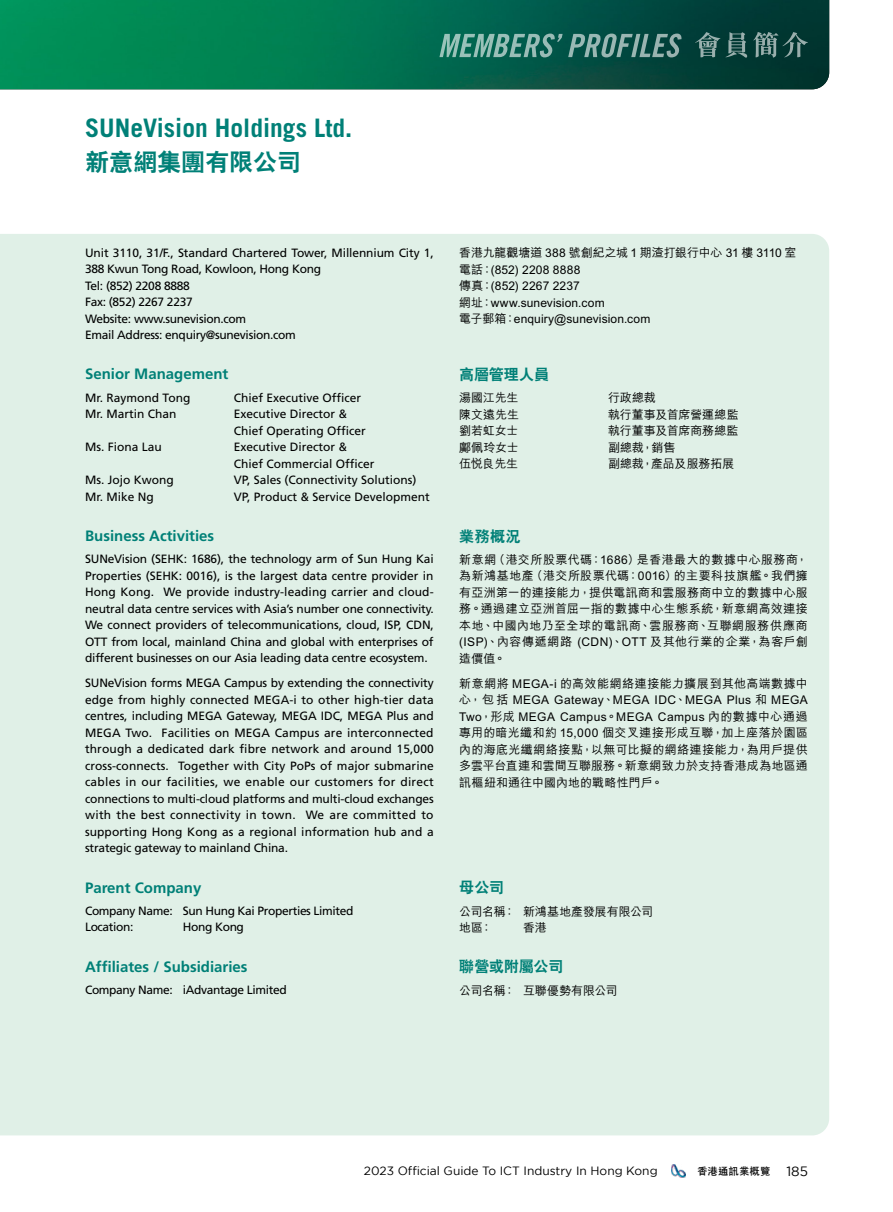
<style>
.page{position:relative;width:893px;height:1212px;background:#fff}
.page>*{position:absolute;margin:0;border:0;box-sizing:border-box;transform-origin:0 0}
.t1{font:700 25.5px "Trade Gothic";color:#008077}
.t2{font:800 24px "C Hei 2 HK";color:#008077}
.t3{font:700 15px "Frutiger";color:#008077}
.t4{font:800 15px "C Hei 2 HK";color:#008077}
.t5{font:12px/16.5px "Frutiger";letter-spacing:-.015em;color:#000;text-align:justify}
.t6{font:500 12px/16.5px "M Hei HK";letter-spacing:.005em;color:#000;text-align:justify}
.t7{font:500 12px "M Hei HK";letter-spacing:-.015em;color:#000}
.t8{font:12px "Gotham";color:#000}
.t9{font:500 12px "M Hei HK";letter-spacing:.025em;color:#000}
.t10{font:700 10.5px "C Hei 2 HK";color:#000}
.s1{font-family:"Gotham";font-weight:400;font-size:13.5px}
</style>
<div class="page">
<div style="left:0;top:234px;width:829px;height:901px;background:#e0f0e7"></div>
<img style="left:0;top:0;width:829px;height:89px">
<svg style="left:695px;top:32px;width:52px;height:26px"></svg>
<svg style="left:753px;top:32px;width:55px;height:26px"></svg>
<svg style="left:439px;top:34px;width:243px;height:23px;background:#48837a"></svg>
<img style="left:671px;top:1164px;width:15px;height:14px">
<p class="t1" style="left:85px;top:112px;width:269px">SUNeVision Holdings Ltd.</p>
<p class="t2" style="left:85px;top:146px;width:217px">新意網集團有限公司</p>
<p class="t5" style="left:85px;top:244px;width:350px">Unit 3110, 31/F., Standard Chartered Tower, Millennium City 1,<br>388 Kwun Tong Road, Kowloon, Hong Kong</p>
<p class="t5" style="left:85px;top:277px;width:106px">Tel: (852) 2208 8888</p>
<p class="t5" style="left:85px;top:294px;width:109px">Fax: (852) 2267 2237</p>
<p class="t5" style="left:85px;top:310px;width:163px">Website: www.sunevision.com</p>
<p class="t5" style="left:85px;top:327px;width:212px">Email Address: enquiry@sunevision.com</p>
<p class="t3" style="left:85px;top:365px;width:145px">Senior Management</p>
<p class="t5" style="left:85px;top:389px;width:107px">Mr. Raymond Tong</p>
<p class="t5" style="left:234px;top:389px;width:129px">Chief Executive Officer</p>
<p class="t5" style="left:85px;top:406px;width:93px">Mr. Martin Chan</p>
<p class="t5" style="left:234px;top:406px;width:115px">Executive Director &amp;</p>
<p class="t5" style="left:234px;top:422px;width:134px">Chief Operating Officer</p>
<p class="t5" style="left:85px;top:439px;width:78px">Ms. Fiona Lau</p>
<p class="t5" style="left:234px;top:439px;width:115px">Executive Director &amp;</p>
<p class="t5" style="left:234px;top:455px;width:142px">Chief Commercial Officer</p>
<p class="t5" style="left:85px;top:472px;width:90px">Ms. Jojo Kwong</p>
<p class="t5" style="left:234px;top:472px;width:184px">VP, Sales (Connectivity Solutions)</p>
<p class="t5" style="left:85px;top:488px;width:70px">Mr. Mike Ng</p>
<p class="t5" style="left:234px;top:488px;width:197px">VP, Product &amp; Service Development</p>
<p class="t3" style="left:85px;top:527px;width:131px">Business Activities</p>
<p class="t5" style="left:85px;top:551px;width:350px">SUNeVision (SEHK: 1686), the technology arm of Sun Hung Kai Properties (SEHK: 0016), is the largest data centre provider in Hong Kong. We provide industry-leading carrier and cloud&shy;neutral data centre services with Asia’s number one connectivity.<br>We connect providers of telecommunications, cloud, ISP, CDN, OTT from local, mainland China and global with enterprises of different businesses on our Asia leading data centre ecosystem.</p>
<p class="t5" style="left:85px;top:675px;width:350px">SUNeVision forms MEGA Campus by extending the connectivity edge from highly connected MEGA-i to other high-tier data centres, including MEGA Gateway, MEGA IDC, MEGA Plus and MEGA Two. Facilities on MEGA Campus are interconnected through a dedicated dark fibre network and around 15,000 cross-connects. Together with City PoPs of major submarine cables in our facilities, we enable our customers for direct connections to multi-cloud platforms and multi-cloud exchanges with the best connectivity in town. We are committed to supporting Hong Kong as a regional information hub and a strategic gateway to mainland China.</p>
<p class="t3" style="left:85px;top:878px;width:118px">Parent Company</p>
<p class="t5" style="left:85px;top:902px;width:270px">Company Name: Sun Hung Kai Properties Limited</p>
<p class="t5" style="left:85px;top:919px;width:50px">Location:</p>
<p class="t5" style="left:183px;top:919px;width:63px">Hong Kong</p>
<p class="t3" style="left:85px;top:958px;width:164px">Affiliates / Subsidiaries</p>
<p class="t5" style="left:85px;top:982px;width:203px">Company Name: iAdvantage Limited</p>
<p class="t7" style="left:459px;top:244px;width:339px">香港九龍觀塘道 388 號創紀之城 1 期渣打銀行中心 31 樓 3110 室</p>
<p class="t9" style="left:459px;top:261px;width:123px">電話：(852) 2208 8888</p>
<p class="t6" style="left:459px;top:277px;width:122px">傳真：(852) 2267 2237</p>
<p class="t6" style="left:459px;top:293px;width:147px">網址：www.sunevision.com</p>
<p class="t6" style="left:459px;top:310px;width:193px">電子郵箱：enquiry@sunevision.com</p>
<p class="t4" style="left:459px;top:364px;width:91px">高層管理人員</p>
<p class="t6" style="left:459px;top:389px;width:61px">湯國江先生</p>
<p class="t6" style="left:608px;top:389px;width:49px">行政總裁</p>
<p class="t6" style="left:459px;top:405px;width:61px">陳文遠先生</p>
<p class="t6" style="left:608px;top:405px;width:132px">執行董事及首席營運總監</p>
<p class="t6" style="left:459px;top:422px;width:61px">劉若虹女士</p>
<p class="t6" style="left:608px;top:422px;width:132px">執行董事及首席商務總監</p>
<p class="t6" style="left:459px;top:438px;width:61px">鄺佩玲女士</p>
<p class="t6" style="left:608px;top:438px;width:69px">副總裁，銷售</p>
<p class="t6" style="left:459px;top:455px;width:60px">伍悅良先生</p>
<p class="t7" style="left:608px;top:455px;width:128px">副總裁，產品及服務拓展</p>
<p class="t4" style="left:459px;top:526px;width:63px">業務概況</p>
<p class="t6" style="left:459px;top:550px;width:350px">新意網（港交所股票代碼：1686）是香港最大的數據中心服務商，為新鴻基地產（港交所股票代碼：0016）的主要科技旗艦。我們擁有亞洲第一的連接能力，提供電訊商和雲服務商中立的數據中心服務。通過建立亞洲首屈一指的數據中心生態系統，新意網高效連接本地、中國內地乃至全球的電訊商、雲服務商、互聯網服務供應商(ISP)、內容傳遞網路 (CDN)、OTT 及其他行業的企業，為客戶創造價值。</p>
<p class="t6" style="left:459px;top:674px;width:350px">新意網將 MEGA-i 的高效能網絡連接能力擴展到其他高端數據中心，包括 MEGA Gateway、MEGA IDC、MEGA Plus 和 MEGA Two，形成 MEGA Campus。MEGA Campus 內的數據中心通過專用的暗光纖和約 15,000 個交叉連接形成互聯，加上座落於園區內的海底光纖網絡接點，以無可比擬的網絡連接能力，為用戶提供多雲平台直連和雲間互聯服務。新意網致力於支持香港成為地區通訊樞紐和通往中國內地的戰略性門戶。</p>
<p class="t4" style="left:459px;top:877px;width:46px">母公司</p>
<p class="t7" style="left:459px;top:902px;width:196px">公司名稱： 新鴻基地產發展有限公司</p>
<p class="t6" style="left:459px;top:918px;width:35px">地區：</p>
<p class="t6" style="left:523px;top:918px;width:25px">香港</p>
<p class="t4" style="left:459px;top:957px;width:106px">聯營或附屬公司</p>
<p class="t7" style="left:459px;top:981px;width:160px">公司名稱： 互聯優勢有限公司</p>
<p class="t8" style="left:364px;top:1164px;width:295px">2023 Official Guide To ICT Industry In Hong Kong</p>
<p class="t10" style="left:697px;top:1163px;width:112px">香港通訊業概覽 <span class="s1">185</span></p>
</div>
